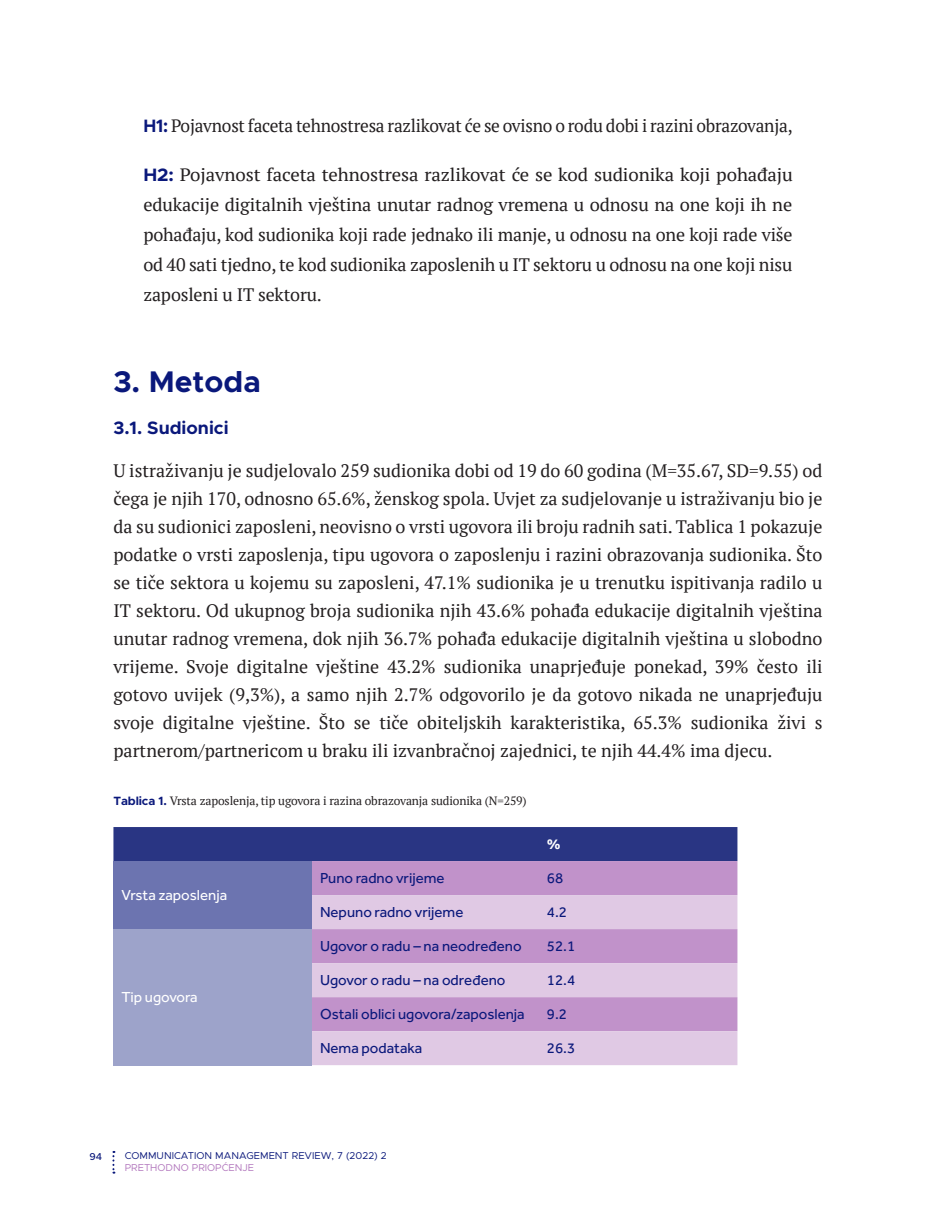
<style>
.page{position:relative;width:936px;height:1219px;background:#fff}
.page>*{position:absolute;margin:0;border:0;box-sizing:border-box;transform-origin:0 0}
.naslov_x{font:700 30px "Metropolis";color:#0a187b}
.text_body{font:18px/28px "PT Serif";color:#231f20;text-align:justify}
.uvučeno_l_r_ita{font:18px/30px "PT Serif";letter-spacing:-.015em;color:#231f20;text-align:justify;scale:1.04 1}
.uvučeno_l_r_ita-2{font:18px "PT Serif";letter-spacing:-.015em;color:#231f20}
.naslov_x_x{font:700 18px "Metropolis";color:#0a187b}
.tab_bleu_text{font:15px "Effra";color:#0a187b}
.tablica_effra_8pt{font:15px "Effra";color:#fff}
.tablica_effra_8pt-2{font:700 15px "Effra";color:#fff}
.potpis_slika_graf{font:12px "PT Serif";letter-spacing:-.01em;color:#231f20}
.t1{font:10px "Metropolis";color:#0a187b}
.t2{font:10px "Metropolis";color:#b277bd}
.t3{font:500 10px "Metropolis";color:#0a187b}
.s1{font-family:"Metropolis";font-weight:700;color:#0a187b}
</style>
<div class="page">
<div style="left:113px;top:827px;width:624px;height:34px;background:#293583"></div>
<div style="left:113px;top:861px;width:199px;height:68px;background:#6c74b0"></div>
<div style="left:312px;top:861px;width:425px;height:34px;background:#c192ca"></div>
<svg style="left:312px;top:895px;width:425px;height:170px;background:#d3b3d9"></svg>
<div style="left:113px;top:929px;width:199px;height:136px;background:#9da3ca"></div>
<svg style="left:112px;top:1151px;width:2px;height:23px"></svg>
<p class="uvučeno_l_r_ita-2" style="left:143px;top:114px;width:650px"><span class="s1">H1:</span> Pojavnost faceta tehnostresa razlikovat će se ovisno o rodu dobi i razini obrazovanja,</p>
<p class="uvučeno_l_r_ita" style="left:143px;top:160px;width:626px"><span class="s1">H2:</span> Pojavnost faceta tehnostresa razlikovat će se kod sudionika koji pohađaju edukacije digitalnih vještina unutar radnog vremena u odnosu na one koji ih ne pohađaju, kod sudionika koji rade jednako ili manje, u odnosu na one koji rade više od 40 sati tjedno, te kod sudionika zaposlenih u IT sektoru u odnosu na one koji nisu zaposleni u IT sektoru.</p>
<p class="naslov_x" style="left:113px;top:363px;width:149px">3. Metoda</p>
<p class="naslov_x_x" style="left:113px;top:417px;width:117px">3.1. Sudionici</p>
<p class="text_body" style="left:113px;top:456px;width:710px">U istraživanju je sudjelovalo 259 sudionika dobi od 19 do 60 godina (M=35.67, SD=9.55) od čega je njih 170, odnosno 65.6%, ženskog spola. Uvjet za sudjelovanje u istraživanju bio je da su sudionici zaposleni, neovisno o vrsti ugovora ili broju radnih sati. Tablica 1 pokazuje podatke o vrsti zaposlenja, tipu ugovora o zaposlenju i razini obrazovanja sudionika. Što se tiče sektora u kojemu su zaposleni, 47.1% sudionika je u trenutku ispitivanja radilo u IT sektoru. Od ukupnog broja sudionika njih 43.6% pohađa edukacije digitalnih vještina unutar radnog vremena, dok njih 36.7% pohađa edukacije digitalnih vještina u slobodno vrijeme. Svoje digitalne vještine 43.2% sudionika unaprjeđuje ponekad, 39% često ili gotovo uvijek (9,3%), a samo njih 2.7% odgovorilo je da gotovo nikada ne unaprjeđuju svoje digitalne vještine. Što se tiče obiteljskih karakteristika, 65.3% sudionika živi s partnerom/partnericom u braku ili izvanbračnoj zajednici, te njih 44.4% ima djecu.</p>
<p class="potpis_slika_graf" style="left:113px;top:793px;width:415px"><span class="s1">Tablica 1.</span> Vrsta zaposlenja, tip ugovora i razina obrazovanja sudionika (N=259)</p>
<p class="tablica_effra_8pt-2" style="left:547px;top:835px;width:15px">%</p>
<p class="tablica_effra_8pt" style="left:121px;top:886px;width:107px">Vrsta zaposlenja</p>
<p class="tablica_effra_8pt" style="left:121px;top:988px;width:78px">Tip ugovora</p>
<p class="tab_bleu_text" style="left:320px;top:869px;width:126px">Puno radno vrijeme</p>
<p class="tab_bleu_text" style="left:547px;top:869px;width:18px">68</p>
<p class="tab_bleu_text" style="left:320px;top:903px;width:145px">Nepuno radno vrijeme</p>
<p class="tab_bleu_text" style="left:547px;top:903px;width:22px">4.2</p>
<p class="tab_bleu_text" style="left:320px;top:937px;width:203px">Ugovor o radu – na neodređeno</p>
<p class="tab_bleu_text" style="left:547px;top:937px;width:30px">52.1</p>
<p class="tab_bleu_text" style="left:320px;top:971px;width:187px">Ugovor o radu – na određeno</p>
<p class="tab_bleu_text" style="left:547px;top:971px;width:30px">12.4</p>
<p class="tab_bleu_text" style="left:320px;top:1005px;width:206px">Ostali oblici ugovora/zaposlenja</p>
<p class="tab_bleu_text" style="left:547px;top:1005px;width:22px">9.2</p>
<p class="tab_bleu_text" style="left:320px;top:1039px;width:104px">Nema podataka</p>
<p class="tab_bleu_text" style="left:547px;top:1039px;width:30px">26.3</p>
<p class="t3" style="left:89px;top:1150px;width:14px">94</p>
<p class="t1" style="left:125px;top:1149px;width:263px">COMMUNICATION MANAGEMENT REVIEW, 7 (2022) 2</p>
<p class="t2" style="left:125px;top:1161px;width:131px">PRETHODNO PRIOPĆENJE</p>
</div>
